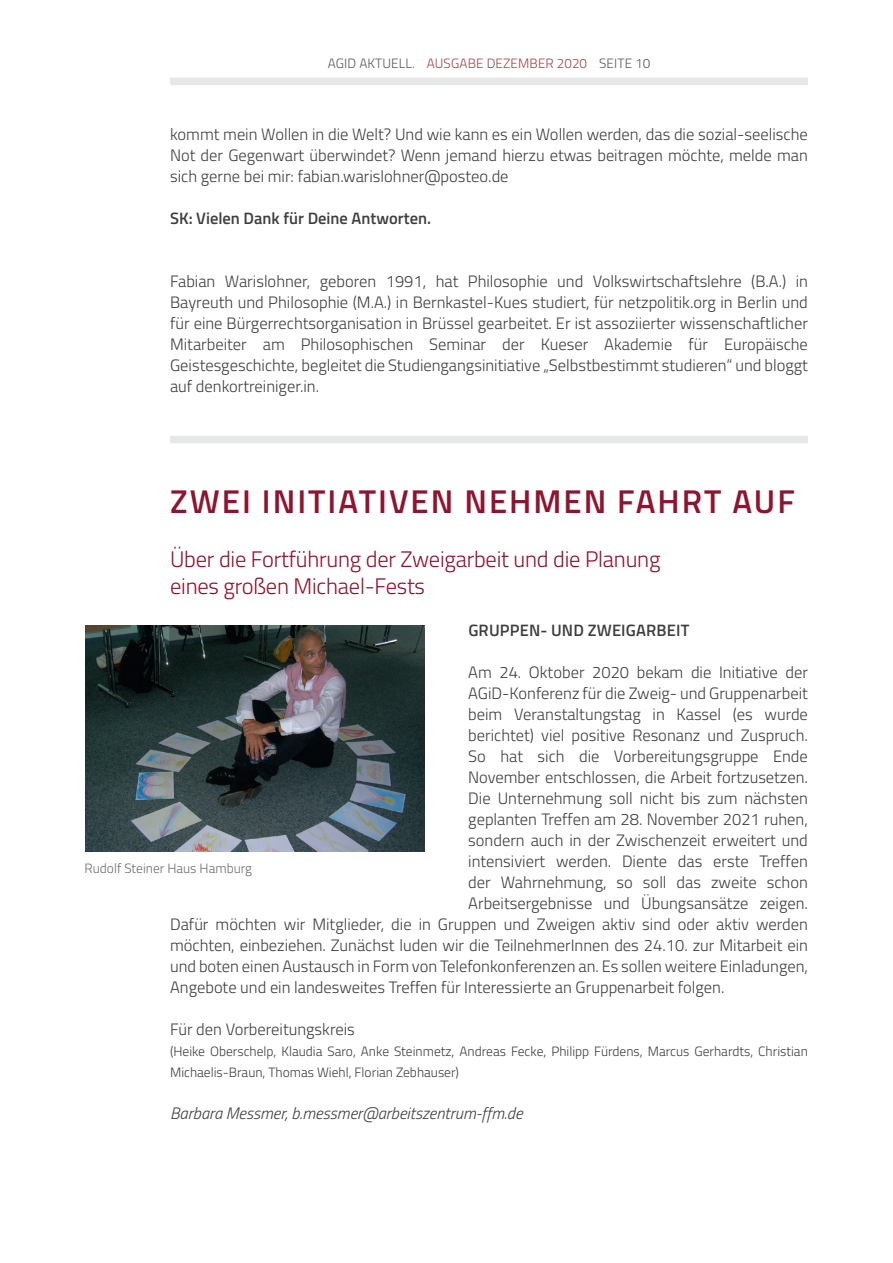
<style>
.page{position:relative;width:893px;height:1263px;background:#fff}
.page>*{position:absolute;margin:0;border:0;box-sizing:border-box;transform-origin:0 0}
.t1{font:600 33px "Titillium";letter-spacing:.06em;color:#8e142f}
.t2{font:300 22.5px/27px "Titillium";letter-spacing:-.01em;color:#8e142f}
.t3{font:300 16.5px/21px "Titillium";color:#3e3e3f;text-align:justify}
.t4{font:600 16.5px "Titillium";color:#3e3e3f}
.t5{font:italic 300 16.5px "Titillium";color:#3e3e3f}
.t6{font:300 13.5px/21px "Titillium";color:#3e3e3f}
.t7{font:300 13.5px "Titillium";letter-spacing:.01em;color:#57585a}
.t8{font:300 13.5px "Titillium";color:#6c6d70}
.s1{color:#a14449}
</style>
<div class="page">
<div style="left:170px;top:78px;width:638px;height:7px;background:#e6e7e9"></div>
<div style="left:170px;top:436px;width:638px;height:7px;background:#e6e7e9"></div>
<img style="left:86px;top:625px;width:339px;height:226px">
<p class="t7" style="left:328px;top:53px;width:324px">AGID AKTUELL. <span class="s1">AUSGABE DEZEMBER 2020</span> SEITE 10</p>
<p class="t3" style="left:170px;top:123px;width:639px">kommt mein Wollen in die Welt? Und wie kann es ein Wollen werden, das die sozial-seelische Not der Gegenwart überwindet? Wenn jemand hierzu etwas beitragen möchte, melde man sich gerne bei mir: fabian.warislohner@posteo.de</p>
<p class="t4" style="left:170px;top:206px;width:262px">SK: Vielen Dank für Deine Antworten.</p>
<p class="t3" style="left:170px;top:270px;width:639px">Fabian Warislohner, geboren 1991, hat Philosophie und Volkswirtschaftslehre (B.A.) in Bayreuth und Philosophie (M.A.) in Bernkastel-Kues studiert, für netzpolitik.org in Berlin und für eine Bürgerrechtsorganisation in Brüssel gearbeitet. Er ist assoziierter wissenschaftlicher Mitarbeiter am Philosophischen Seminar der Kueser Akademie für Europäische Geistesgeschichte, begleitet die Studiengangsinitiative „Selbstbestimmt studieren“ und bloggt auf denkortreiniger.in.</p>
<h1 class="t1" style="left:170px;top:476px;width:626px">ZWEI INITIATIVEN NEHMEN FAHRT AUF</h1>
<h2 class="t2" style="left:170px;top:544px;width:492px">Über die Fortführung der Zweigarbeit und die Planung eines großen Michael-Fests</h2>
<p class="t4" style="left:468px;top:617px;width:223px">GRUPPEN- UND ZWEIGARBEIT</p>
<p class="t3" style="left:468px;top:661px;width:341px">Am 24. Oktober 2020 bekam die Initiative der</p>
<p class="t3" style="left:468px;top:682px;width:341px">AGiD-Konferenz für die Zweig- und Gruppenarbeit</p>
<p class="t3" style="left:468px;top:703px;width:341px">beim Veranstaltungstag in Kassel (es wurde</p>
<p class="t3" style="left:468px;top:724px;width:341px">berichtet) viel positive Resonanz und Zuspruch.</p>
<p class="t3" style="left:468px;top:745px;width:341px">So hat sich die Vorbereitungsgruppe Ende</p>
<p class="t3" style="left:468px;top:766px;width:341px">November entschlossen, die Arbeit fortzusetzen.</p>
<p class="t3" style="left:468px;top:787px;width:341px">Die Unternehmung soll nicht bis zum nächsten</p>
<p class="t3" style="left:468px;top:808px;width:341px">geplanten Treffen am 28. November 2021 ruhen,</p>
<p class="t3" style="left:468px;top:829px;width:341px">sondern auch in der Zwischenzeit erweitert und</p>
<p class="t3" style="left:468px;top:850px;width:341px">intensiviert werden. Diente das erste Treffen</p>
<p class="t3" style="left:468px;top:871px;width:341px">der Wahrnehmung, so soll das zweite schon</p>
<p class="t3" style="left:468px;top:892px;width:341px">Arbeitsergebnisse und Übungsansätze zeigen.</p>
<p class="t3" style="left:170px;top:913px;width:639px">Dafür möchten wir Mitglieder, die in Gruppen und Zweigen aktiv sind oder aktiv werden</p>
<p class="t3" style="left:170px;top:934px;width:639px">möchten, einbeziehen. Zunächst luden wir die TeilnehmerInnen des 24.10. zur Mitarbeit ein</p>
<p class="t3" style="left:170px;top:955px;width:639px">und boten einen Austausch in Form von Telefonkonferenzen an. Es sollen weitere Einladungen,</p>
<p class="t3" style="left:170px;top:976px;width:556px">Angebote und ein landesweites Treffen für Interessierte an Gruppenarbeit folgen.</p>
<p class="t3" style="left:170px;top:1018px;width:186px">Für den Vorbereitungskreis</p>
<p class="t6" style="left:170px;top:1040px;width:639px">(Heike Oberschelp, Klaudia Saro, Anke Steinmetz, Andreas Fecke, Philipp Fürdens, Marcus Gerhardts, Christian<br>Michaelis-Braun, Thomas Wiehl, Florian Zebhauser)</p>
<p class="t5" style="left:170px;top:1101px;width:354px">Barbara Messmer, b.messmer@arbeitszentrum-ffm.de</p>
<p class="t8" style="left:85px;top:859px;width:169px">Rudolf Steiner Haus Hamburg</p>
</div>
